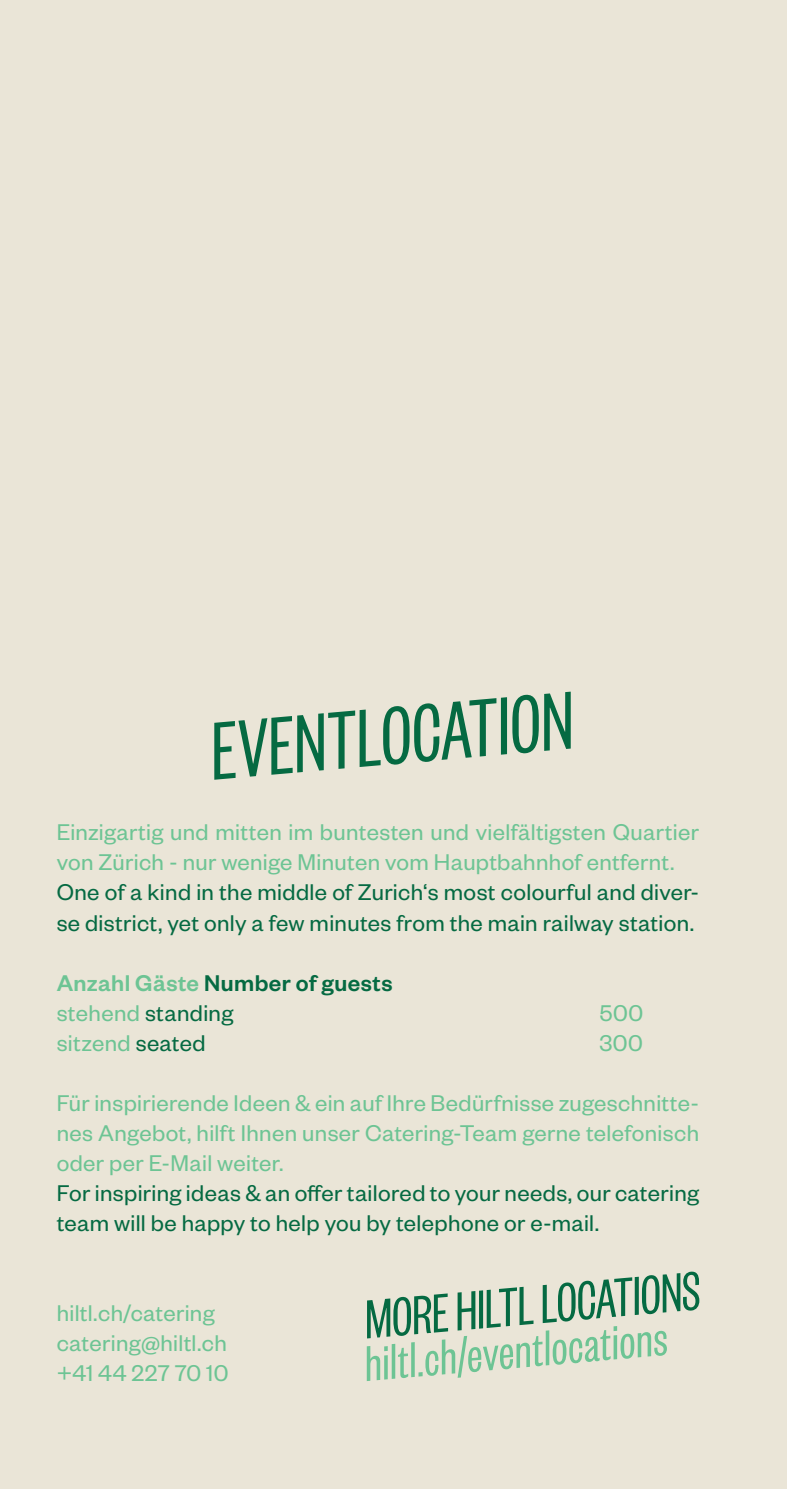
<style>
.page{position:relative;width:787px;height:1489px;background:#fff}
.page>*{position:absolute;margin:0;border:0;box-sizing:border-box;transform-origin:0 0}
.Lauftext{font:condensed 90px "Founders Grotesk X";color:#056a42}
.t1{font:condensed 60px "Founders Grotesk X";color:#056a42}
.t2{font:condensed 55px "Founders Grotesk X";color:#6dc494}
.Lauftext-2{font:25px/30px "Founders Grotesk";letter-spacing:.015em;color:#6dc494}
.Lauftext-3{font:25px/30px "Founders Grotesk";letter-spacing:.015em;color:#056a42}
.Lauftext-4{font:500 25px "Founders Grotesk";letter-spacing:.02em;color:#056a42}
.s1{color:#6dc494}
.s2{color:#056a42}
</style>
<div class="page">
<div style="left:0;top:0;width:787px;height:1488px;background:#eae5d7"></div>
<p class="Lauftext" style="left:204px;top:701px;width:365px;rotate:-5deg">EVENTLOCATION</p>
<p class="Lauftext-2" style="left:57px;top:816px;width:643px">Einzigartig und mitten im buntesten und vielfältigsten Quartier von Zürich - nur wenige Minuten vom Hauptbahnhof entfernt.</p>
<p class="Lauftext-3" style="left:57px;top:876px;width:644px">One of a kind in the middle of Zurich‘s most colourful and diver&shy;se district, yet only a few minutes from the main railway station.</p>
<p class="Lauftext-4" style="left:57px;top:966px;width:337px"><span class="s1">Anzahl Gäste</span> Number of guests</p>
<p class="Lauftext-3" style="left:57px;top:996px;width:178px"><span class="s1">stehend</span> standing</p>
<p class="Lauftext-2" style="left:599px;top:996px;width:45px">500</p>
<p class="Lauftext-2" style="left:57px;top:1026px;width:150px">sitzend <span class="s2">seated</span></p>
<p class="Lauftext-2" style="left:599px;top:1026px;width:45px">300</p>
<p class="Lauftext-2" style="left:57px;top:1086px;width:644px;text-align:justify">Für inspirierende Ideen &amp; ein auf Ihre Bedürfnisse zugeschnitte&shy;nes Angebot, hilft Ihnen unser Catering-Team gerne telefonisch oder per E-Mail weiter.</p>
<p class="Lauftext-3" style="left:57px;top:1176px;width:644px">For inspiring ideas &amp; an offer tailored to your needs, our catering team will be happy to help you by telephone or e-mail.</p>
<p class="Lauftext-2" style="left:57px;top:1296px;width:159px">hiltl.ch/catering</p>
<p class="Lauftext-2" style="left:57px;top:1326px;width:172px">catering@hiltl.ch</p>
<p class="Lauftext-2" style="left:57px;top:1356px;width:173px">+41 44 227 70 10</p>
<p class="t1" style="left:360px;top:1286px;width:338px;rotate:-5deg">MORE HILTL LOCATIONS</p>
<p class="t2" style="left:361px;top:1333px;width:305px;rotate:-5deg">hiltl.ch/eventlocations</p>
</div>
